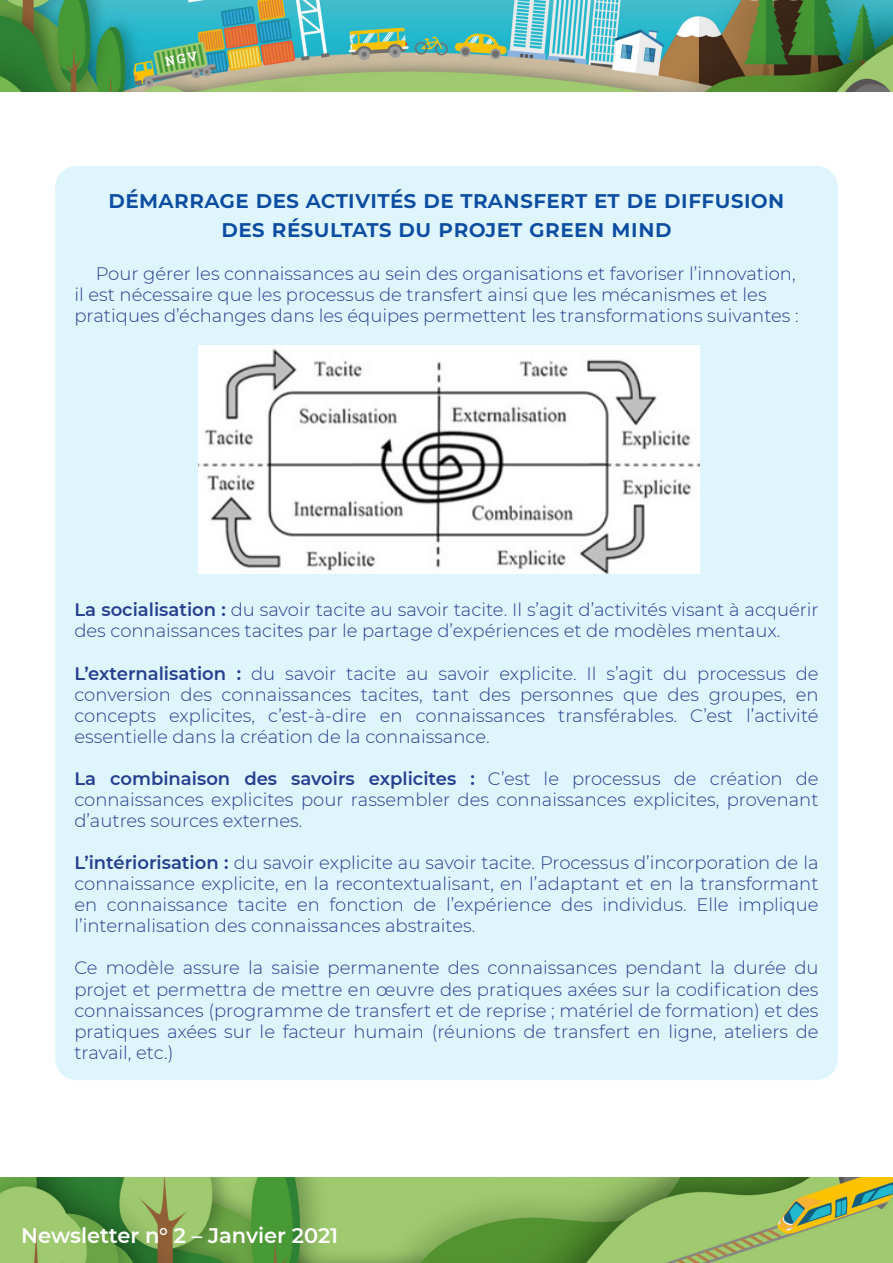
<style>
.page{position:relative;width:893px;height:1263px;background:#fff}
.page>*{position:absolute;margin:0;border:0;box-sizing:border-box;transform-origin:0 0}
.Titre_1{font:600 24px/28.8px "Montserrat";letter-spacing:.015em;color:#0d4da1;text-align:center}
.Titre_2{font:600 21px "Montserrat";color:#fff}
.Paragraphe_1{font:300 18px/21px "Montserrat";color:#253f8e;text-align:justify}
.s1{font-weight:600}
</style>
<div class="page">
<img style="left:0;top:0;width:893px;height:92px">
<img style="left:0;top:1177px;width:893px;height:86px">
<div style="left:55px;top:166px;width:783px;height:914px;background:#dff5fc;border-radius:21px"></div>
<img style="left:198px;top:345px;width:501px;height:228px">
<p class="Titre_1" style="left:108px;top:184px;width:678px">Démarrage des activités de transfert et de di ffusion des résultats du proj et Green mi nd</p>
<p class="Paragraphe_1" style="left:74px;top:263px;width:726px;text-align:left;text-indent:21px">Pour gérer les connaissances au sein des organisations et favoriser l’innovation, il est nécessaire que les processus de transfert ainsi que les mécanismes et les pratiques d’échanges dans les équipes permettent les transformations suivantes :</p>
<p class="Paragraphe_1" style="left:74px;top:599px;width:746px"><span class="s1">La socialisation :</span> du savoir tacite au savoir tacite. Il s’agit d’activités visant à acquérir des connaissances tacites par le partage d’expériences et de modèles mentaux.</p>
<p class="Paragraphe_1" style="left:74px;top:662px;width:746px"><span class="s1">L’externalisation :</span> du savoir tacite au savoir explicite. Il s’agit du processus de conversion des connaissances tacites, tant des personnes que des groupes, en concepts explicites, c’est-à-dire en connaissances transférables. C’est l’activité essentielle dans la création de la connaissance.</p>
<p class="Paragraphe_1" style="left:74px;top:767px;width:746px"><span class="s1">La combinaison des savoirs explicites :</span> C’est le processus de création de connaissances explicites pour rassembler des connaissances explicites, provenant d’autres sources externes.</p>
<p class="Paragraphe_1" style="left:74px;top:852px;width:746px"><span class="s1">L’intériorisation :</span> du savoir explicite au savoir tacite. Processus d’incorporation de la connaissance explicite, en la recontextualisant, en l’adaptant et en la transformant en connaissance tacite en fonction de l’expérience des individus. Elle implique l’internalisation des connaissances abstraites.</p>
<p class="Paragraphe_1" style="left:74px;top:957px;width:746px">Ce modèle assure la saisie permanente des connaissances pendant la durée du projet et permettra de mettre en œuvre des pratiques axées sur la codification des connaissances (programme de transfert et de reprise ; matériel de formation) et des pratiques axées sur le facteur humain (réunions de transfert en ligne, ateliers de travail, etc.)</p>
<p class="Titre_2" style="left:21px;top:1220px;width:319px">Newsletter n° 2 – Janvier 2021</p>
</div>
